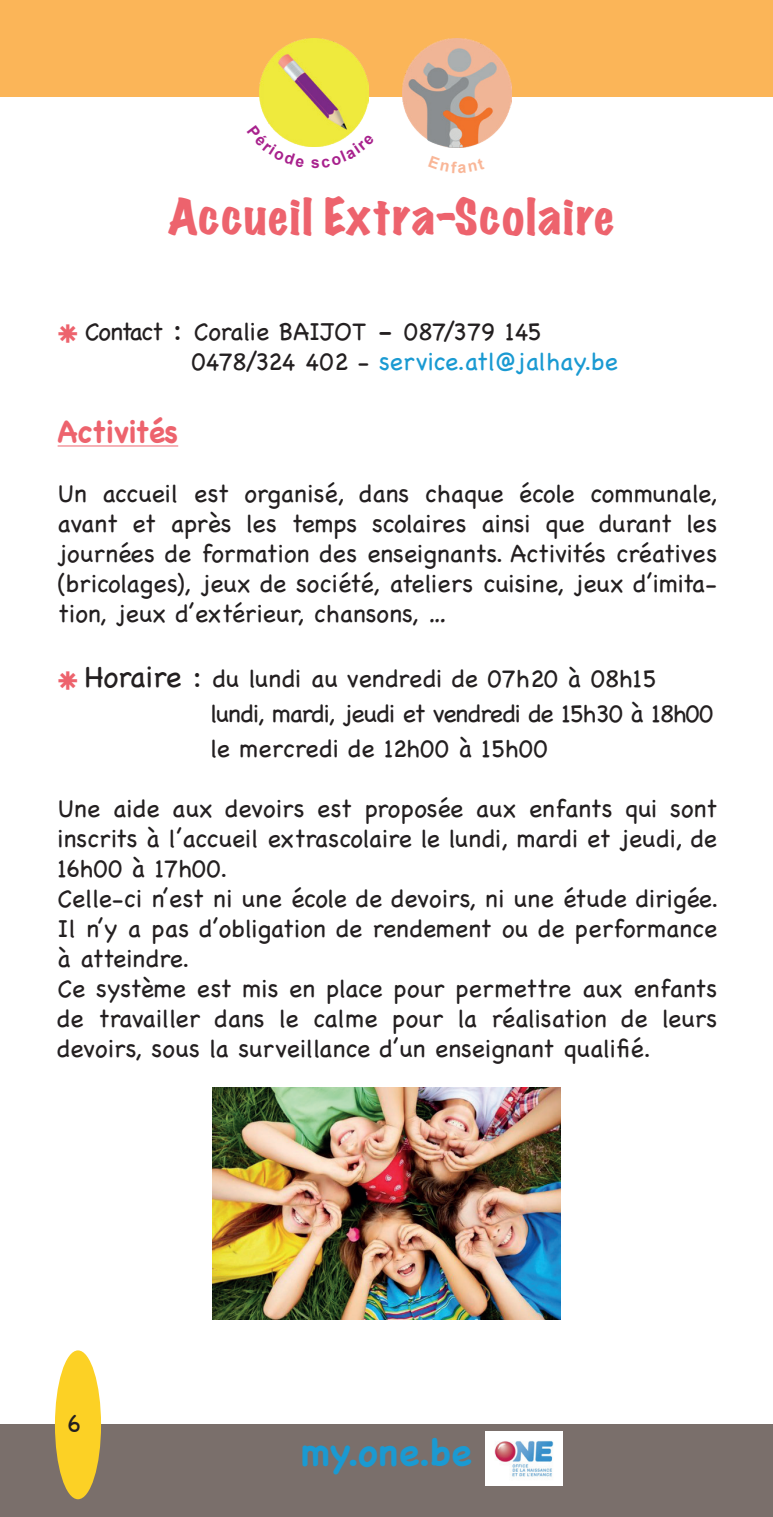
<style>
.page{position:relative;width:773px;height:1517px;background:#fff}
.page>*{position:absolute;margin:0;border:0;box-sizing:border-box;transform-origin:0 0}
.t1{font:expanded 45px "Marker Felt";letter-spacing:.045em;color:#ed636d}
.t2{font:700 37.5px "Chalkboard";letter-spacing:.01em;color:#1a9ad2}
.t3{font:700 30px "Chalkboard";letter-spacing:-.01em;color:#ed636d}
.t4{font:25px/30px "Chalkboard";color:#231f20}
.s1{font-family:"Helvetica";font-weight:700;color:#ed636d}
.s2{font-size:30px}
.s3{color:#1a9ad2}
</style>
<div class="page">
<div style="left:0;top:1424px;width:772px;height:93px;background:#7a6f6b"></div>
<div style="left:55px;top:1350px;width:46px;height:149px;background:#fcd125;border-radius:50%"></div>
<img style="left:485px;top:1431px;width:77px;height:54px">
<img style="left:212px;top:1087px;width:348px;height:232px">
<hr style="left:58px;top:445px;width:120px;height:1px;background:#ed636d">
<div style="left:0;top:0;width:772px;height:97px;background:#fbb558"></div>
<img style="left:402px;top:39px;width:109px;height:109px">
<img style="left:259px;top:39px;width:109px;height:107px">
<svg style="left:259px;top:125px;width:45px;height:22px"></svg>
<svg style="left:311px;top:134px;width:57px;height:13px"></svg>
<h1 class="t1" style="left:168px;top:181px;width:447px">Accueil Extra-Scolaire</h1>
<p class="t4" style="left:191px;top:316px;width:428px;text-indent:-134px"><span class="s1">⁕</span> Contact <span class="s2">:</span> Coralie BAIJOT <span class="s2">-</span> 087/379 145<br>0478/324 402 - <span class="s3">service.atl@jalhay.be</span></p>
<p class="t3" style="left:58px;top:414px;width:122px">Activités</p>
<p class="t4" style="left:58px;top:478px;width:661px;text-align:justify">Un accueil est organisé, dans chaque école communale, avant et après les temps scolaires ainsi que durant les journées de formation des enseignants. Activités créatives (bricolages), jeux de société, ateliers cuisine, jeux d’imita&shy;tion, jeux d’extérieur, chansons, …</p>
<p class="t4" style="left:210px;top:660px;width:504px;line-height:35px;text-indent:-153px"><span class="s1">⁕</span> <span class="s2">Horaire :</span> du lundi au vendredi de 07h20 à 08h15 lundi, mardi, jeudi et vendredi de 15h30 à 18h00 le mercredi de 12h00 à 15h00</p>
<p class="t4" style="left:58px;top:793px;width:662px">Une aide aux devoirs est proposée aux enfants qui sont inscrits à l’accueil extrascolaire le lundi, mardi et jeudi, de 16h00 à 17h00.<br>Celle-ci n’est ni une école de devoirs, ni une étude dirigée.<br>Il n’y a pas d’obligation de rendement ou de performance à atteindre.<br>Ce système est mis en place pour permettre aux enfants de travailler dans le calme pour la réalisation de leurs devoirs, sous la surveillance d’un enseignant qualifié.</p>
<p class="t4" style="left:66px;top:1408px;width:16px">6</p>
<h2 class="t2" style="left:301px;top:1430px;width:172px">my.one.be</h2>
</div>
